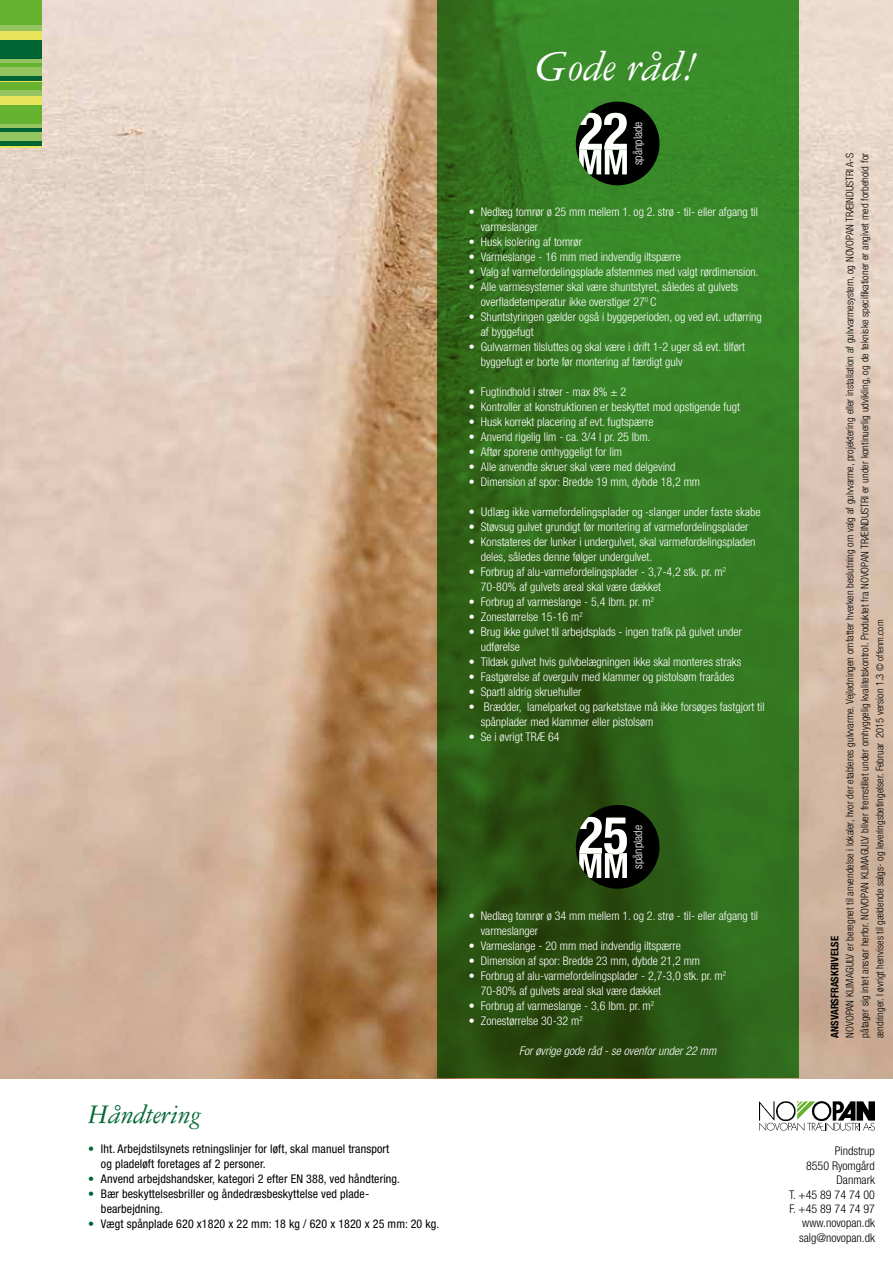
<style>
.page{position:relative;width:893px;height:1263px;background:#fff}
.page>*{position:absolute;margin:0;border:0;box-sizing:border-box;transform-origin:0 0}
.t1{font:italic 45px "Garamond Three";color:#fff}
.t2{font:italic 28.5px "Garamond Three";letter-spacing:-.01em;color:#006533}
.t3{font:300 condensed 12px/15px "Helvetica Neue";color:#fff}
.t4{font:condensed 12px/15px "Helvetica Neue";letter-spacing:.01em;color:#000}
.t5{font:300 condensed 12px/14.4px "Helvetica Neue";color:#000;text-align:right}
.t6{font:300 condensed 12px "Univers";color:#fff}
.t7{font:italic 300 condensed 12px "Helvetica Neue";color:#fff}
.t8{font:300 condensed 10.5px/15px "Helvetica Neue";color:#000;text-align:justify}
.t9{font:700 condensed 10.5px "Helvetica Neue";color:#000}
.s1{color:#006533}
.s2{font-family:"Univers"}
.s3{font-size:9.75px}
</style>
<div class="page">
<img style="left:0;top:0;width:893px;height:1078px">
<svg style="left:437px;top:0;width:361px;height:1078px"></svg>
<svg style="left:759px;top:1101px;width:116px;height:30px"></svg>
<div style="left:0;top:0;width:41px;height:27px;background:#65b32e"></div>
<div style="left:0;top:58px;width:41px;height:10px;background:#65b32e"></div>
<div style="left:0;top:25px;width:41px;height:10px;background:#94c45f"></div>
<div style="left:0;top:68px;width:41px;height:10px;background:#94c45f"></div>
<svg style="left:0;top:58px;width:41px;height:5px"></svg>
<div style="left:0;top:31px;width:41px;height:10px;background:#e7e45a"></div>
<svg style="left:0;top:80px;width:41px;height:2px"></svg>
<div style="left:0;top:40px;width:41px;height:18px;background:#006533"></div>
<hr style="left:0;top:76px;width:41px;height:4px;background:#006533">
<div style="left:0;top:82px;width:41px;height:10px;background:#65b32e"></div>
<div style="left:0;top:123px;width:41px;height:10px;background:#006533"></div>
<div style="left:0;top:90px;width:41px;height:10px;background:#94c45f"></div>
<div style="left:0;top:133px;width:41px;height:10px;background:#94c45f"></div>
<svg style="left:0;top:123px;width:41px;height:5px"></svg>
<div style="left:0;top:96px;width:41px;height:10px;background:#e7e45a"></div>
<svg style="left:0;top:145px;width:41px;height:3px"></svg>
<div style="left:0;top:105px;width:41px;height:18px;background:#65b32e"></div>
<hr style="left:0;top:141px;width:41px;height:4px;background:#006533">
<svg style="left:576px;top:805px;width:83px;height:84px"></svg>
<svg style="left:576px;top:102px;width:83px;height:83px"></svg>
<h2 class="t2" style="left:88px;top:1099px;width:114px">Håndtering</h2>
<p class="t4" style="left:101px;top:1141px;width:290px;text-indent:-13px"><span class="s1">•</span> Iht. Arbejdstilsynets retningslinjer for løft, skal manuel transport og pladeløft foretages af 2 personer.</p>
<p class="t4" style="left:88px;top:1171px;width:313px"><span class="s1">•</span> Anvend arbejdshandsker, kategori 2 efter EN 388, ved håndtering.</p>
<p class="t4" style="left:101px;top:1186px;width:270px;text-indent:-13px"><span class="s1">•</span> Bær beskyttelsesbriller og åndedræsbeskyttelse ved plade&shy;bearbejdning.</p>
<p class="t4" style="left:88px;top:1216px;width:353px"><span class="s1">•</span> Vægt spånplade 620 x1820 x 22 mm: 18 kg / 620 x 1820 x 25 mm: 20 kg.</p>
<h1 class="t1" style="left:536px;top:43px;width:165px">Gode råd!</h1>
<p class="t3" style="left:630px;top:165px;width:45px;rotate:-90deg">spånplade</p>
<p class="t3" style="left:481px;top:204px;width:279px;text-indent:-13px"><span class="s2">•</span> Nedlæg tomrør ø 25 mm mellem 1. og 2. strø - til- eller afgang til varmeslanger</p>
<p class="t3" style="left:468px;top:234px;width:116px"><span class="s2">•</span> Husk isolering af tomrør</p>
<p class="t3" style="left:468px;top:249px;width:215px"><span class="s2">•</span> Varmeslange - 16 mm med indvendig iltspærre</p>
<p class="t3" style="left:468px;top:264px;width:292px"><span class="s2">•</span> Valg af varmefordelingsplade afstemmes med valgt rørdimension.</p>
<p class="t3" style="left:481px;top:279px;width:259px;text-indent:-13px"><span class="s2">•</span> Alle varmesystemer skal være shuntstyret, således at gulvets overfladetemperatur ikke overstiger 27<sup>0</sup> C</p>
<p class="t3" style="left:481px;top:309px;width:283px;text-indent:-13px"><span class="s2">•</span> Shuntstyringen gælder også i byggeperioden, og ved evt. udtørring af byggefugt</p>
<p class="t3" style="left:481px;top:339px;width:266px;text-indent:-13px"><span class="s2">•</span> Gulvvarmen tilsluttes og skal være i drift 1-2 uger så evt. tilført byggefugt er borte før montering af færdigt gulv</p>
<p class="t3" style="left:468px;top:384px;width:160px"><span class="s2">•</span> Fugtindhold i strøer - max 8% ± 2</p>
<p class="t3" style="left:468px;top:399px;width:273px"><span class="s2">•</span> Kontroller at konstruktionen er beskyttet mod opstigende fugt</p>
<p class="t3" style="left:468px;top:414px;width:187px"><span class="s2">•</span> Husk korrekt placering af evt. fugtspærre</p>
<p class="t3" style="left:468px;top:429px;width:184px"><span class="s2">•</span> Anvend rigelig lim - ca. 3/4 l pr. 25 lbm.</p>
<p class="t3" style="left:468px;top:444px;width:156px"><span class="s2">•</span> Aftør sporene omhyggeligt for lim</p>
<p class="t3" style="left:468px;top:459px;width:209px"><span class="s2">•</span> Alle anvendte skruer skal være med delgevind</p>
<p class="t3" style="left:468px;top:474px;width:234px"><span class="s2">•</span> Dimension af spor: Bredde 19 mm, dybde 18,2 mm</p>
<p class="t6" style="left:468px;top:505px;width:294px">• Udlæg ikke varmefordelingsplader og -slanger under faste skabe</p>
<p class="t3" style="left:468px;top:519px;width:282px"><span class="s2">•</span> Støvsug gulvet grundigt før montering af varmefordelingsplader</p>
<p class="t3" style="left:481px;top:534px;width:276px;text-indent:-13px"><span class="s2">•</span> Konstateres der lunker i undergulvet, skal varmefordelingspladen deles, således denne følger undergulvet.</p>
<p class="t3" style="left:481px;top:564px;width:247px;text-indent:-13px"><span class="s2">•</span> Forbrug af alu-varmefordelingsplader - 3,7-4,2 stk. pr. m<sup>2<br></sup>70-80% af gulvets areal skal være dækket</p>
<p class="t3" style="left:468px;top:594px;width:188px"><span class="s2">•</span> Forbrug af varmeslange - 5,4 lbm. pr. m<sup>2</sup></p>
<p class="t3" style="left:468px;top:609px;width:116px"><span class="s2">•</span> Zonestørrelse 15-16 m<sup>2</sup></p>
<p class="t3" style="left:481px;top:624px;width:263px;text-indent:-13px"><span class="s2">•</span> Brug ikke gulvet til arbejdsplads - ingen trafik på gulvet under udførelse</p>
<p class="t3" style="left:468px;top:654px;width:275px"><span class="s2">•</span> Tildæk gulvet hvis gulvbelægningen ikke skal monteres straks</p>
<p class="t3" style="left:468px;top:669px;width:268px"><span class="s2">•</span> Fastgørelse af overgulv med klammer og pistolsøm frarådes</p>
<p class="t3" style="left:468px;top:684px;width:115px"><span class="s2">•</span> Spartl aldrig skruehuller</p>
<p class="t3" style="left:481px;top:699px;width:285px;text-indent:-13px"><span class="s2">•</span> Brædder, lamelparket og parketstave må ikke forsøges fastgjort til spånplader med klammer eller pistolsøm</p>
<p class="t3" style="left:468px;top:729px;width:93px"><span class="s2">•</span> Se i øvrigt TRÆ 64</p>
<p class="t3" style="left:630px;top:869px;width:45px;rotate:-90deg">spånplade</p>
<p class="t3" style="left:481px;top:908px;width:279px;text-indent:-13px"><span class="s2">•</span> Nedlæg tomrør ø 34 mm mellem 1. og 2. strø - til- eller afgang til varmeslanger</p>
<p class="t3" style="left:468px;top:938px;width:215px"><span class="s2">•</span> Varmeslange - 20 mm med indvendig iltspærre</p>
<p class="t3" style="left:468px;top:953px;width:234px"><span class="s2">•</span> Dimension af spor: Bredde 23 mm, dybde 21,2 mm</p>
<p class="t3" style="left:481px;top:968px;width:247px;text-indent:-13px"><span class="s2">•</span> Forbrug af alu-varmefordelingsplader - 2,7-3,0 stk. pr. m<sup>2<br></sup>70-80% af gulvets areal skal være dækket</p>
<p class="t3" style="left:468px;top:998px;width:188px"><span class="s2">•</span> Forbrug af varmeslange - 3,6 lbm. pr. m<sup>2</sup></p>
<p class="t3" style="left:468px;top:1013px;width:116px"><span class="s2">•</span> Zonestørrelse 30-32 m<sup>2</sup></p>
<p class="t7" style="left:519px;top:1043px;width:199px">For øvrige gode råd - se ovenfor under 22 mm</p>
<p class="t8" style="left:842px;top:1037px;width:886px;rotate:-90deg">NOVOPAN KLIMAGULV er beregnet til anvendelse i lokaler, hvor der etableres gulvvarme. Vejledningen omfatter hverken beslutning om valg af gulvvarme, projektering eller installation af gulvvarmesystem, og NOVOPAN TRÆINDUSTRI A-S påtager sig intet ansvar herfor. NOVOPAN KLIMAGULV bliver fremstillet under omhyggelig kvalitetskontrol. Produktet fra NOVOPAN TRÆINDUSTRI er under kontinuerlig udvikling, og de tekniske specifikationer er angivet med forbehold for ændringer. I øvrigt henvises til gældende salgs- og leveringsbetingelser. Februar 2015 version 1.3 <span class="s3">© offenm.com</span></p>
<p class="t9" style="left:828px;top:1037px;width:103px;rotate:-90deg">ANSVARSFRASKRIVELSE</p>
<p class="t5" style="left:789px;top:1144px;width:87px">Pindstrup<br>8550 Ryomgård<br>Danmark<br>T. +45 89 74 74 00<br>F. +45 89 74 74 97 www.novopan.dk salg@novopan.dk</p>
</div>
